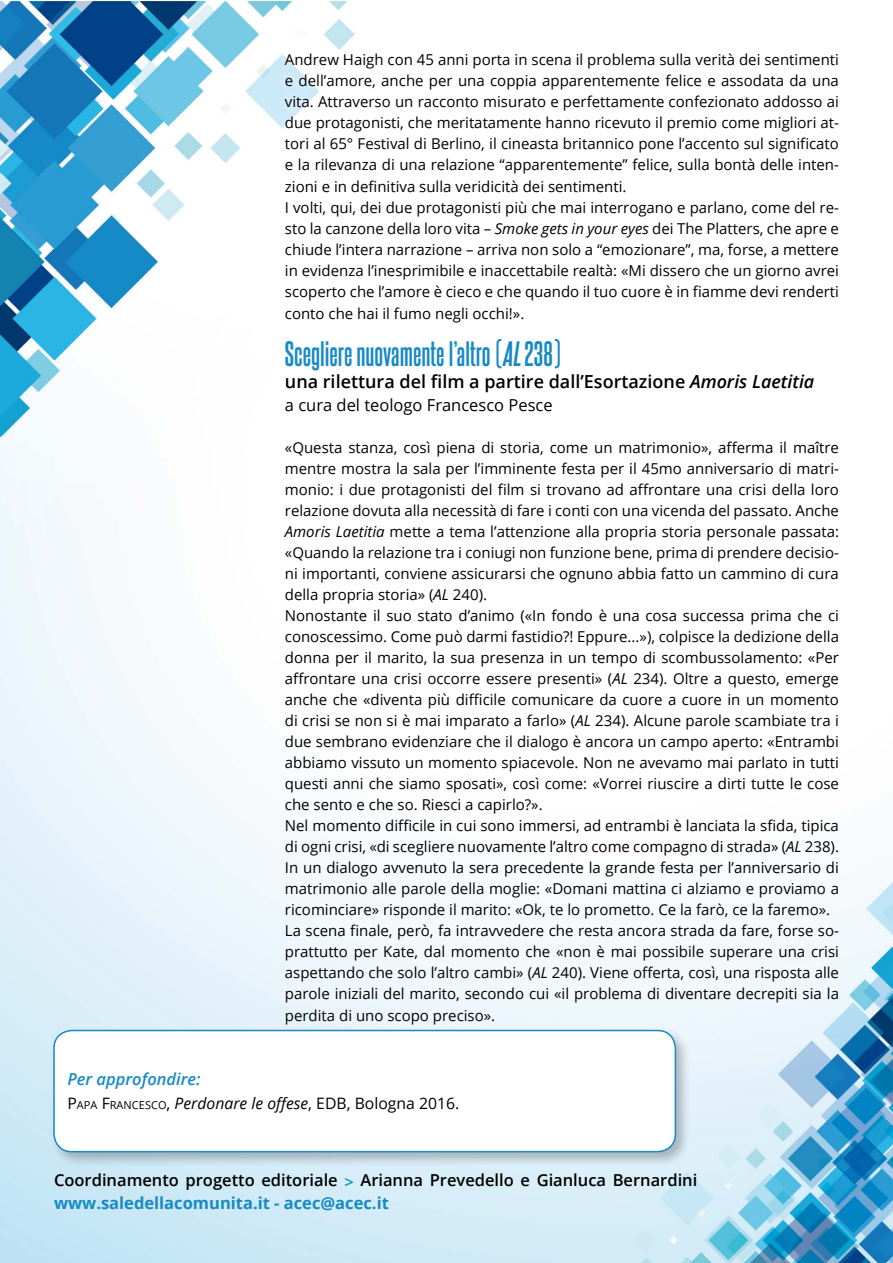
<style>
.page{position:relative;width:893px;height:1263px;background:#fff}
.page>*{position:absolute;margin:0;border:0;box-sizing:border-box;transform-origin:0 0}
.t1{font:700 30px "Steelfish Rg";color:#178ac5}
.t2{font:600 18px "Open Sans";color:#000}
.t3{font:600 16.5px/22.5px "Open Sans";color:#000}
.t4{font:16.5px "Open Sans";color:#000}
.t5{font:italic 600 16.5px "Open Sans";color:#178ac5}
.t6{font:15.75px "Open Sans";color:#000}
.t7{font:15px/21px "Open Sans";color:#000}
.s1{font-style:italic}
.s2{font-style:inherit}
.s3{font-size:10.95px}
.s4{color:#178ac5}
.s5{font-weight:700;color:#178ac5}
</style>
<div class="page">
<img style="left:0;top:0;width:892px;height:1263px">
<div style="left:276px;top:45px;width:571px;height:988px;background:#fff"></div>
<div style="left:50px;top:1027px;width:641px;height:141px;background:#000;opacity:.25"></div>
<div style="left:54px;top:1030px;width:621px;height:122px;background:#fff;border-radius:18px"></div>
<div style="left:53px;top:1030px;width:623px;height:122px;border:2px solid #178ac5;border-radius:18px"></div>
<p class="t7" style="left:285px;top:49px;width:556px">Andrew Haigh con 45 anni porta in scena il problema sulla verità dei sentimenti e dell’amore, anche per una coppia apparentemente felice e assodata da una vita. Attraverso un racconto misurato e perfettamente confezionato addosso ai due protagonisti, che meritatamente hanno ricevuto il premio come migliori at&shy;tori al 65° Festival di Berlino, il cineasta britannico pone l’accento sul significato e la rilevanza di una relazione “apparentemente” felice, sulla bontà delle inten&shy;zioni e in definitiva sulla veridicità dei sentimenti.<br>I volti, qui, dei due protagonisti più che mai interrogano e parlano, come del re&shy;sto la canzone della loro vita – <span class="s1">Smoke gets in your eyes</span> dei The Platters, che apre e chiude l’intera narrazione – arriva non solo a “emozionare”, ma, forse, a mettere in evidenza l’inesprimibile e inaccettabile realtà: «Mi dissero che un giorno avrei scoperto che l’amore è cieco e che quando il tuo cuore è in fiamme devi renderti</p>
<p class="t7" style="left:285px;top:303px;width:241px">conto che hai il fumo negli occhi!».</p>
<h1 class="t1" style="left:285px;top:335px;width:277px">Scegliere nuovamente l’altro (<span class="s1">AL</span> 238)</h1>
<p class="t2" style="left:285px;top:369px;width:531px">una rilettura del film a partire dall’Esortazione <span class="s1">Amoris Laetitia</span></p>
<p class="t4" style="left:285px;top:393px;width:269px">a cura del teologo Francesco Pesce</p>
<p class="t7" style="left:285px;top:436px;width:556px">«Questa stanza, così piena di storia, come un matrimonio», afferma il maître mentre mostra la sala per l’imminente festa per il 45mo anniversario di matri&shy;monio: i due protagonisti del film si trovano ad affrontare una crisi della loro relazione dovuta alla necessità di fare i conti con una vicenda del passato. Anche <span class="s1">Amoris Laetitia</span> mette a tema l’attenzione alla propria storia personale passata: «Quando la relazione tra i coniugi non funzione bene, prima di prendere decisio&shy;ni importanti, conviene assicurarsi che ognuno abbia fatto un cammino di cura della propria storia» (<span class="s1">AL</span> 240).<br>Nonostante il suo stato d’animo («In fondo è una cosa successa prima che ci conoscessimo. Come può darmi fastidio?! Eppure...»), colpisce la dedizione della donna per il marito, la sua presenza in un tempo di scombussolamento: «Per affrontare una crisi occorre essere presenti» (<span class="s1">AL</span> 234). Oltre a questo, emerge anche che «diventa più difficile comunicare da cuore a cuore in un momento di crisi se non si è mai imparato a farlo» (<span class="s1">AL</span> 234). Alcune parole scambiate tra i due sembrano evidenziare che il dialogo è ancora un campo aperto: «Entrambi abbiamo vissuto un momento spiacevole. Non ne avevamo mai parlato in tutti questi anni che siamo sposati», così come: «Vorrei riuscire a dirti tutte le cose che sento e che so. Riesci a capirlo?».<br>Nel momento difficile in cui sono immersi, ad entrambi è lanciata la sfida, tipica di ogni crisi, «di scegliere nuovamente l’altro come compagno di strada» (<span class="s1">AL</span> 238).<br>In un dialogo avvenuto la sera precedente la grande festa per l’anniversario di matrimonio alle parole della moglie: «Domani mattina ci alziamo e proviamo a ricominciare» risponde il marito: «Ok, te lo prometto. Ce la farò, ce la faremo».<br>La scena finale, però, fa intravvedere che resta ancora strada da fare, forse so&shy;prattutto per Kate, dal momento che «non è mai possibile superare una crisi aspettando che solo l’altro cambi» (<span class="s1">AL</span> 240). Viene offerta, così, una risposta alle parole iniziali del marito, secondo cui «il problema di diventare decrepiti sia la</p>
<p class="t7" style="left:285px;top:1005px;width:212px">perdita di uno scopo preciso».</p>
<p class="t5" style="left:68px;top:1068px;width:135px">Per approfondire:</p>
<p class="t6" style="left:68px;top:1093px;width:393px"><span class="s2">P</span><span class="s3">APA</span> <span class="s2">F</span><span class="s3">RANCESCO</span>, <span class="s1">Perdonare le offese</span>, EDB, Bologna 2016.</p>
<p class="t3" style="left:54px;top:1169px;width:645px">Coordinamento progetto editoriale <span class="s4">&gt;</span> Arianna Prevedello e Gianluca Bernardini <span class="s5">www.saledellacomunita.it - acec@acec.it</span></p>
</div>
